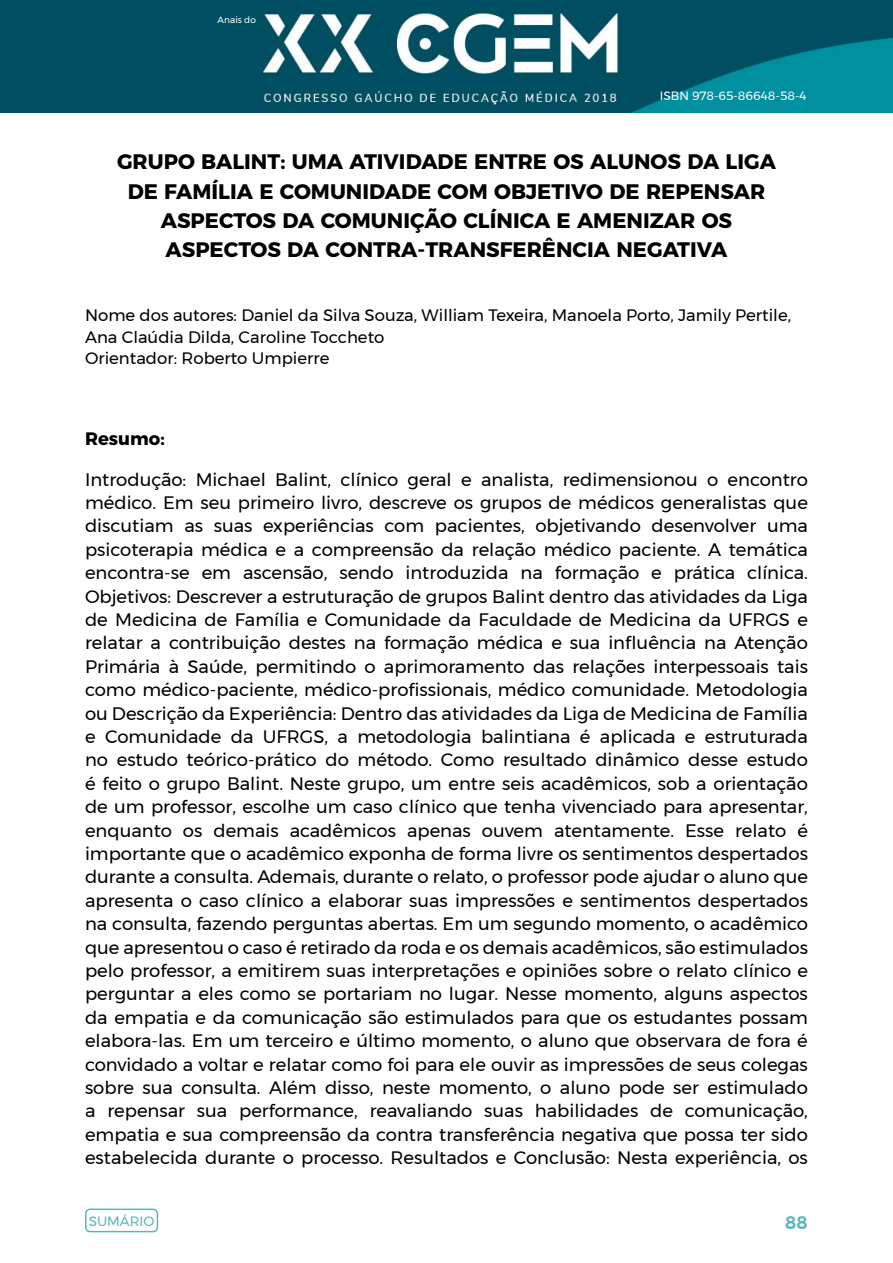
<style>
.page{position:relative;width:893px;height:1263px;background:#fff}
.page>*{position:absolute;margin:0;border:0;box-sizing:border-box;transform-origin:0 0}
.t1{font:700 21px/29.4px "Montserrat";color:#000;text-align:center}
.t2{font:18px/23.4px "Montserrat";color:#000;text-align:justify}
.t3{font:700 18px "Montserrat";color:#000}
.t4{font:600 18px "Montserrat";color:#58b6bf}
.t5{font:16.5px/21.5px "Montserrat";color:#000}
.t6{font:13.5px "Montserrat";color:#58b6bf}
.t7{font:12px "Montserrat";color:#fff}
.t8{font:9px "Montserrat";color:#fff}
</style>
<div class="page">
<img style="left:0;top:0;width:893px;height:113px">
<div style="left:85px;top:1208px;width:73px;height:24px;border:2px solid #58b6bf;border-radius:4px"></div>
<p class="t8" style="left:218px;top:13px;width:40px">Anais do</p>
<p class="t7" style="left:660px;top:86px;width:148px">ISBN 978-65-86648-58-4</p>
<p class="t1" style="left:117px;top:145px;width:660px">GRUPO BALINT: UMA ATIVIDADE ENTRE OS ALUNOS DA LIGA DE FAMÍLIA E COMUNIDADE COM OBJETIVO DE REPENSAR ASPECTOS DA COMUNIÇÃO CLÍNICA E AMENIZAR OS ASPECTOS DA CONTRA-TRANSFERÊNCIA NEGATIVA</p>
<p class="t5" style="left:85px;top:305px;width:707px">Nome dos autores: Daniel da Silva Souza, William Texeira, Manoela Porto, Jamily Pertile,<br>Ana Claúdia Dilda, Caroline Toccheto<br>Orientador: Roberto Umpierre</p>
<p class="t3" style="left:85px;top:424px;width:81px">Resumo:</p>
<p class="t2" style="left:85px;top:467px;width:724px">Introdução: Michael Balint, clínico geral e analista, redimensionou o encontro médico. Em seu primeiro livro, descreve os grupos de médicos generalistas que discutiam as suas experiências com pacientes, objetivando desenvolver uma psicoterapia médica e a compreensão da relação médico paciente. A temática encontra-se em ascensão, sendo introduzida na formação e prática clínica.<br>Objetivos: Descrever a estruturação de grupos Balint dentro das atividades da Liga de Medicina de Família e Comunidade da Faculdade de Medicina da UFRGS e relatar a contribuição destes na formação médica e sua influência na Atenção Primária à Saúde, permitindo o aprimoramento das relações interpessoais tais como médico-paciente, médico-profissionais, médico comunidade. Metodologia ou Descrição da Experiência: Dentro das atividades da Liga de Medicina de Família e Comunidade da UFRGS, a metodologia balintiana é aplicada e estruturada no estudo teórico-prático do método. Como resultado dinâmico desse estudo é feito o grupo Balint. Neste grupo, um entre seis acadêmicos, sob a orientação de um professor, escolhe um caso clínico que tenha vivenciado para apresentar, enquanto os demais acadêmicos apenas ouvem atentamente. Esse relato é importante que o acadêmico exponha de forma livre os sentimentos despertados durante a consulta. Ademais, durante o relato, o professor pode ajudar o aluno que apresenta o caso clínico a elaborar suas impressões e sentimentos despertados na consulta, fazendo perguntas abertas. Em um segundo momento, o acadêmico que apresentou o caso é retirado da roda e os demais acadêmicos, são estimulados pelo professor, a emitirem suas interpretações e opiniões sobre o relato clínico e perguntar a eles como se portariam no lugar. Nesse momento, alguns aspectos da empatia e da comunicação são estimulados para que os estudantes possam elabora-las. Em um terceiro e último momento, o aluno que observara de fora é convidado a voltar e relatar como foi para ele ouvir as impressões de seus colegas sobre sua consulta. Além disso, neste momento, o aluno pode ser estimulado a repensar sua performance, reavaliando suas habilidades de comunicação, empatia e sua compreensão da contra transferência negativa que possa ter sido estabelecida durante o processo. Resultados e Conclusão: Nesta experiência, os</p>
<p class="t6" style="left:89px;top:1210px;width:67px">SUMÁRIO</p>
<p class="t4" style="left:785px;top:1208px;width:24px">88</p>
</div>
